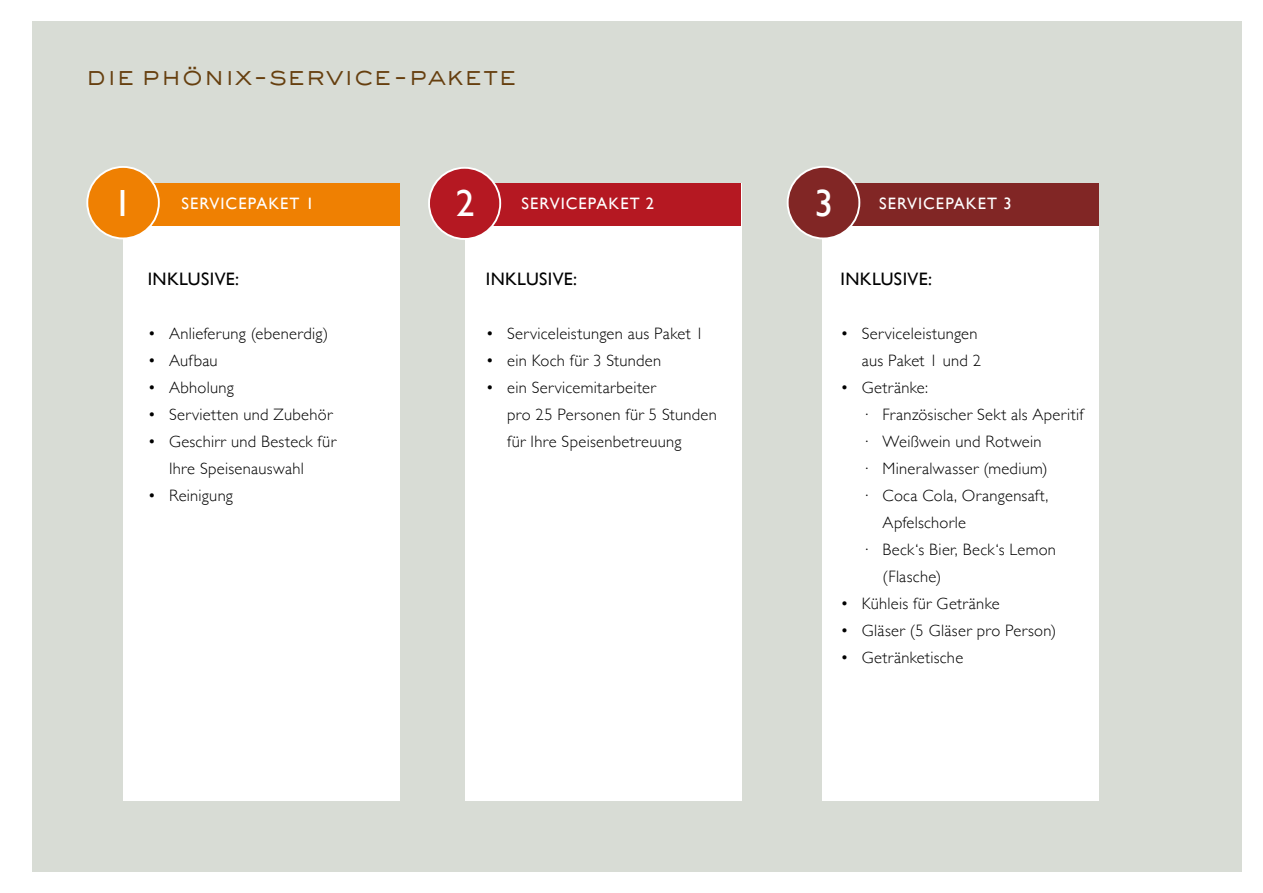
<style>
.page{position:relative;width:1263px;height:893px;background:#fff}
.page>*{position:absolute;margin:0;border:0;box-sizing:border-box;transform-origin:0 0}
.t1{font:37.95px "Gill Sans";color:#fff}
.t2{font:37.8px "Gill Sans";color:#fff}
.t3{font:37.65px "Gill Sans";color:#fff}
.t4{font:300 27px "Sackers Gothic Std";color:#663f0f}
.t5{font:18px "Gill Sans";letter-spacing:.02em;color:#000}
.t6{font:300 16.5px/27px "Gill Sans";letter-spacing:.02em;color:#000}
.t7{font:16.5px "Gill Sans";letter-spacing:.06em;color:#fff}
</style>
<div class="page">
<div style="left:32px;top:21px;width:1210px;height:851px;background:#d8dcd5"></div>
<div style="left:123px;top:183px;width:277px;height:617px;background:#fff"></div>
<div style="left:465px;top:183px;width:276px;height:617px;background:#fff"></div>
<div style="left:822px;top:183px;width:276px;height:617px;background:#fff"></div>
<div style="left:123px;top:183px;width:277px;height:42px;background:#ef8002"></div>
<div style="left:465px;top:183px;width:276px;height:42px;background:#b51822"></div>
<div style="left:822px;top:183px;width:276px;height:42px;background:#812625"></div>
<div style="left:87px;top:167px;width:72px;height:71px;background:#ef8002;border-radius:50%"></div>
<div style="left:86px;top:166px;width:74px;height:73px;border:2px solid #fff;border-radius:50%"></div>
<div style="left:788px;top:167px;width:71px;height:71px;background:#812625;border-radius:50%"></div>
<div style="left:787px;top:166px;width:73px;height:73px;border:2px solid #fff;border-radius:50%"></div>
<div style="left:429px;top:168px;width:71px;height:71px;background:#b51822;border-radius:50%"></div>
<div style="left:428px;top:167px;width:73px;height:73px;border:2px solid #fff;border-radius:50%"></div>
<h3 class="t4" style="left:86px;top:57px;width:433px">die phönix-service-pakete</h3>
<h2 class="t2" style="left:113px;top:181px;width:20px">1</h2>
<p class="t7" style="left:181px;top:194px;width:134px">SERVICEPAKET 1</p>
<h3 class="t3" style="left:456px;top:181px;width:20px">2</h3>
<p class="t7" style="left:522px;top:194px;width:134px">SERVICEPAKET 2</p>
<h1 class="t1" style="left:814px;top:181px;width:20px">3</h1>
<p class="t7" style="left:879px;top:194px;width:134px">SERVICEPAKET 3</p>
<p class="t5" style="left:148px;top:268px;width:93px">INKLUSIVE:</p>
<p class="t6" style="left:148px;top:319px;width:182px">• Anlieferung (ebenerdig)</p>
<p class="t6" style="left:148px;top:346px;width:71px">• Aufbau</p>
<p class="t6" style="left:148px;top:373px;width:87px">• Abholung</p>
<p class="t6" style="left:148px;top:400px;width:186px">• Servietten und Zubehör</p>
<p class="t6" style="left:169px;top:427px;width:169px;text-indent:-21px">• Geschirr und Besteck für<br>Ihre Speisenauswahl</p>
<p class="t6" style="left:148px;top:481px;width:87px">• Reinigung</p>
<p class="t5" style="left:486px;top:268px;width:93px">INKLUSIVE:</p>
<p class="t6" style="left:486px;top:319px;width:219px">• Serviceleistungen aus Paket 1</p>
<p class="t6" style="left:486px;top:346px;width:177px">• ein Koch für 3 Stunden</p>
<p class="t6" style="left:507px;top:373px;width:211px;text-indent:-21px">• ein Servicemitarbeiter<br>pro 25 Personen für 5 Stunden für Ihre Speisenbetreuung</p>
<p class="t5" style="left:840px;top:268px;width:93px">INKLUSIVE:</p>
<p class="t6" style="left:840px;top:319px;width:142px;text-align:right">• Serviceleistungen aus Paket 1 und 2</p>
<p class="t6" style="left:840px;top:373px;width:89px">• Getränke:</p>
<p class="t6" style="left:862px;top:400px;width:223px">· Französischer Sekt als Aperitif</p>
<p class="t6" style="left:862px;top:427px;width:181px">· Weißwein und Rotwein</p>
<p class="t6" style="left:862px;top:454px;width:187px">· Mineralwasser (medium)</p>
<p class="t6" style="left:862px;top:481px;width:188px">· Coca Cola, Orangensaft,</p>
<p class="t6" style="left:882px;top:508px;width:85px">Apfelschorle</p>
<p class="t6" style="left:862px;top:535px;width:196px">· Beck‘s Bier, Beck‘s Lemon</p>
<p class="t6" style="left:882px;top:562px;width:60px">(Flasche)</p>
<p class="t6" style="left:840px;top:589px;width:161px">• Kühleis für Getränke</p>
<p class="t6" style="left:840px;top:616px;width:217px">• Gläser (5 Gläser pro Person)</p>
<p class="t6" style="left:840px;top:643px;width:124px">• Getränketische</p>
</div>
